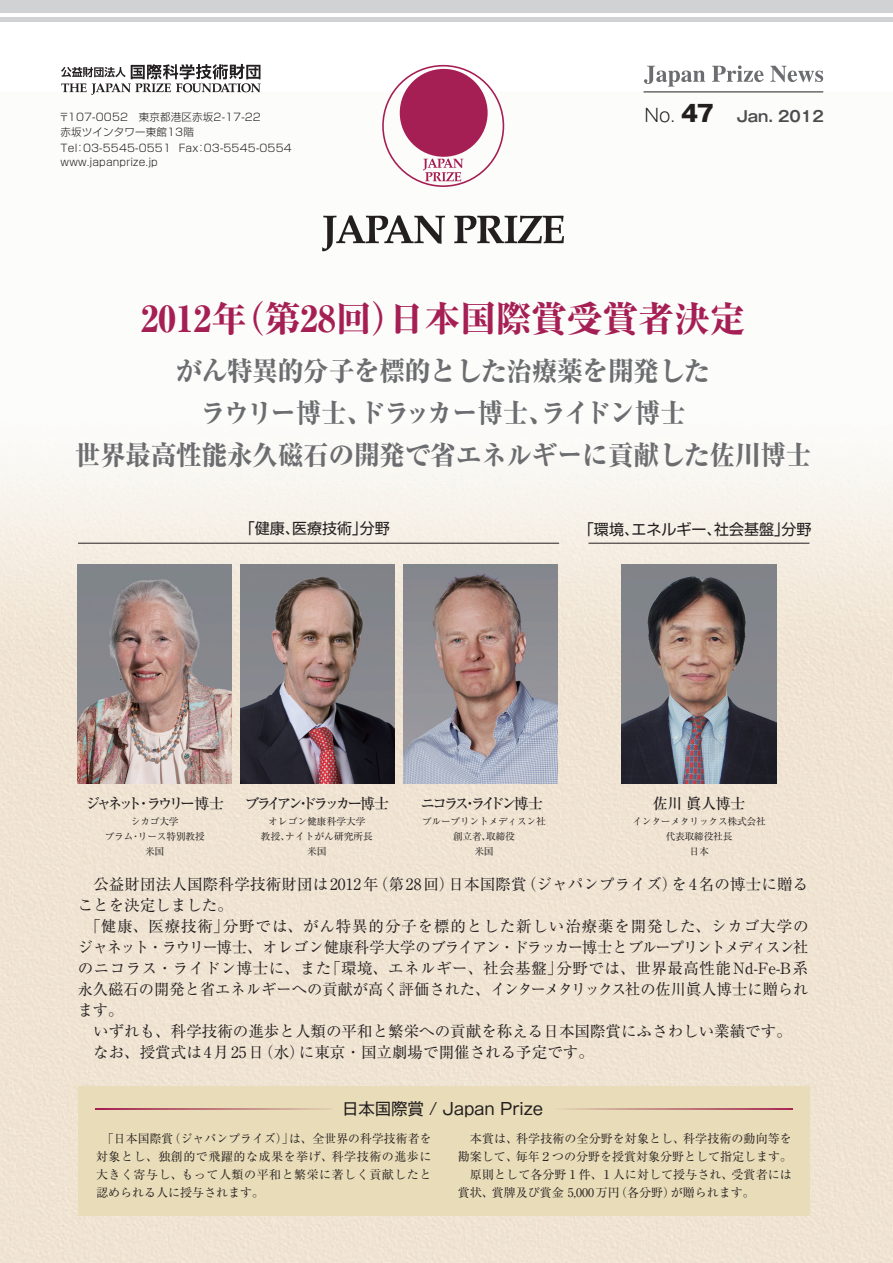
<style>
.page{position:relative;width:893px;height:1263px;background:#fff}
.page>*{position:absolute;margin:0;border:0;box-sizing:border-box;transform-origin:0 0}
.t1{font:800 36px "Ryumin Pro";letter-spacing:-.01em;color:#a61f54}
.t2{font:800 27px/42px "Ryumin Pro";letter-spacing:-.01em;color:#6c6d70;text-align:center;scale:.95 1}
.t3{font:16.5px "Gothic MB101 Pro";letter-spacing:-.01em;color:#231f20}
.t4{font:15.6px/21px "Ryumin Pro";letter-spacing:.005em;color:#231f20}
.t5{font:15px "Shin Go Pro";color:#231f20}
.t6{font:500 15px "Ryumin Pro";letter-spacing:-.245em;color:#231f20}
.t7{font:500 15px "Ryumin Pro";letter-spacing:-.225em;color:#231f20}
.t8{font:700 15px "Gothic MB101 Pro De";color:#4b4c4d}
.t9{font:12px/18px "Ryumin Pro";letter-spacing:.005em;color:#231f20;text-align:justify}
.t10{font:300 10.5px/15.8px "Shin Go Pro";letter-spacing:.015em;color:#231f20}
.t11{font:9.75px/15px "Ryumin Pro";letter-spacing:-.025em;color:#231f20;text-align:center}
.t12{font:9.75px/15px "Ryumin Pro";color:#231f20;text-align:center}
.s1{font-family:"Gothic MB101 Pro";font-weight:300;font-size:18px;color:#231f20}
.s2{font-family:"Gothic MB101 Pro";font-weight:800;font-size:22.5px;color:#231f20}
</style>
<div class="page">
<img style="left:0;top:91px;width:893px;height:1172px">
<img style="left:403px;top:565px;width:155px;height:218px">
<img style="left:240px;top:565px;width:155px;height:218px">
<img style="left:78px;top:565px;width:154px;height:218px">
<img style="left:622px;top:565px;width:154px;height:218px">
<div style="left:0;top:0;width:893px;height:13px;background:#d1d2d4"></div>
<hr style="left:0;top:17px;width:893px;height:4px;background:#d1d2d4">
<div style="left:78px;top:1087px;width:731px;height:129px;background:#e9dcb8"></div>
<svg style="left:96px;top:1108px;width:235px;height:1px"></svg>
<svg style="left:564px;top:1108px;width:228px;height:1px"></svg>
<hr style="left:78px;top:543px;width:481px;height:1px;background:#231f20">
<hr style="left:588px;top:543px;width:221px;height:1px;background:#231f20">
<hr style="left:643px;top:92px;width:180px;height:1px;background:#231f20">
<svg style="left:644px;top:66px;width:61px;height:21px"></svg>
<svg style="left:712px;top:65px;width:52px;height:17px"></svg>
<svg style="left:770px;top:66px;width:53px;height:16px"></svg>
<svg style="left:322px;top:215px;width:123px;height:36px"></svg>
<svg style="left:454px;top:216px;width:110px;height:27px"></svg>
<svg style="left:423px;top:159px;width:40px;height:22px"></svg>
<div style="left:382px;top:65px;width:122px;height:122px;border:2px solid #a61f54;border-radius:50%"></div>
<div style="left:400px;top:69px;width:88px;height:88px;background:#a61f54;border-radius:50%"></div>
<svg style="left:61px;top:64px;width:200px;height:31px"></svg>
<p class="t10" style="left:59px;top:107px;width:235px">〒107-0052　東京都港区赤坂2-17-22<br>赤坂ツインタワー東館13階<br>Tel：03-5545-0551 Fax：03-5545-0554</p>
<p class="t10" style="left:61px;top:152px;width:99px">www.japanprize.jp</p>
<p class="t8" style="left:644px;top:104px;width:181px"><span class="s1">No.</span> <span class="s2">47</span> Jan. 2012</p>
<h1 class="t1" style="left:141px;top:290px;width:606px">2012年（第28回）日本国際賞受賞者決定</h1>
<h2 class="t2" style="left:75px;top:348px;width:777px">がん特異的分子を標的とした治療薬を開発した<br>ラウリー博士、ドラッカー博士、ライドン博士<br>世界最高性能永久磁石の開発で省エネルギーに貢献した佐川博士</h2>
<p class="t5" style="left:240px;top:516px;width:151px">「健康、医療技術」分野</p>
<p class="t5" style="left:579px;top:517px;width:234px">「環境、エネルギー、社会基盤」分野</p>
<p class="t6" style="left:85px;top:791px;width:140px">ジャネット・ラウリー博士</p>
<p class="t11" style="left:105px;top:813px;width:101px">シカゴ大学<br>ブラム・リース特別教授米国</p>
<p class="t6" style="left:245px;top:791px;width:146px">ブライアン・ドラッカー博士</p>
<p class="t12" style="left:261px;top:813px;width:114px">オレゴン健康科学大学<br>教授、ナイトがん研究所長米国</p>
<p class="t7" style="left:420px;top:791px;width:124px">ニコラス・ライドン博士</p>
<p class="t11" style="left:422px;top:813px;width:125px">ブループリントメディスン社創立者、取締役<br>米国</p>
<p class="t7" style="left:653px;top:791px;width:94px">佐川 眞人博士</p>
<p class="t11" style="left:632px;top:813px;width:135px">インターメタリックス株式会社代表取締役社長<br>日本</p>
<p class="t4" style="left:78px;top:872px;width:732px">　公益財団法人国際科学技術財団は2012年（第28回）日本国際賞（ジャパンプライズ）を4名の博士に贈ることを決定しました。<br>　「健康、医療技術」分野では、がん特異的分子を標的とした新しい治療薬を開発した、シカゴ大学のジャネット・ラウリー博士、オレゴン健康科学大学のブライアン・ドラッカー博士とブループリントメディスン社のニコラス・ライドン博士に、また「環境、エネルギー、社会基盤」分野では、世界最高性能Nd-Fe-B系永久磁石の開発と省エネルギーへの貢献が高く評価された、インターメタリックス社の佐川眞人博士に贈られます。<br>　いずれも、科学技術の進歩と人類の平和と繁栄への貢献を称える日本国際賞にふさわしい業績です。　なお、授賞式は4月25日（水）に東京・国立劇場で開催される予定です。</p>
<p class="t3" style="left:342px;top:1095px;width:202px">日本国際賞 / Japan Prize</p>
<p class="t9" style="left:96px;top:1129px;width:337px;text-indent:6px">「日本国際賞（ジャパンプライズ）」は、全世界の科学技術者を対象とし、独創的で飛躍的な成果を挙げ、科学技術の進歩に大きく寄与し、もって人類の平和と繁栄に著しく貢献したと認められる人に授与されます。</p>
<p class="t9" style="left:458px;top:1129px;width:336px">　本賞は、科学技術の全分野を対象とし、科学技術の動向等を勘案して、毎年２つの分野を授賞対象分野として指定します。　原則として各分野１件、１人に対して授与され、受賞者には賞状、賞牌及び賞金 5,000万円（各分野）が贈られます。</p>
</div>
